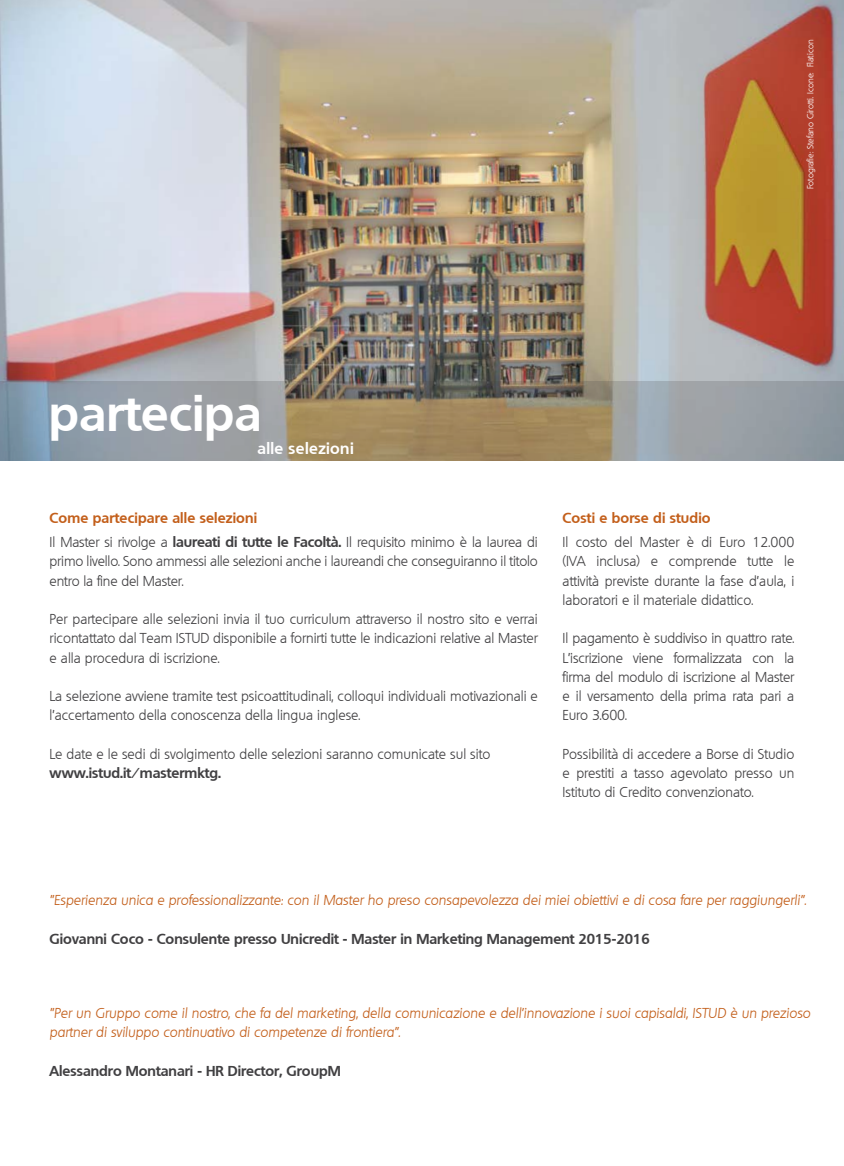
<style>
.page{position:relative;width:844px;height:1166px;background:#fff}
.page>*{position:absolute;margin:0;border:0;box-sizing:border-box;transform-origin:0 0}
.t1{font:700 48.12px "Quebec";letter-spacing:.01em;color:#fff}
.t2{font:700 15.4px "Quebec";letter-spacing:.025em;color:#fff}
.t3{font:300 14px/19.2px "Quebec";color:#414042;text-align:justify}
.t4{font:italic 300 14px/19.2px "Quebec";color:#c35f1b}
.t5{font:700 14px "Quebec";color:#414042}
.t6{font:700 14px "Quebec";letter-spacing:.01em;color:#c35f1b}
.t7{font:300 8.75px "Quebec";color:#fff}
.s1{font-weight:700;color:#c35f1b}
.s2{font-weight:700}
</style>
<div class="page">
<img style="left:0;top:0;width:843px;height:381px">
<svg style="left:0;top:381px;width:843px;height:80px;background:#95938a"></svg>
<p class="t7" style="left:804px;top:189px;width:151px;rotate:-90deg">Fotografie: Stefano Girotti. Icone: Flaticon</p>
<h1 class="t1" style="left:49px;top:382px;width:214px">partecipa</h1>
<p class="t2" style="left:257px;top:438px;width:98px">alle selezioni</p>
<p class="t3" style="left:50px;top:506px;width:489px;line-height:24.2px"><span class="s1">Come partecipare alle selezioni<br></span>Il Master si rivolge a <span class="s2">laureati di tutte le Facoltà.</span> Il requisito minimo è la laurea di</p>
<p class="t3" style="left:50px;top:552px;width:489px">primo livello. Sono ammessi alle selezioni anche i laureandi che conseguiranno il titolo entro la fine del Master.</p>
<p class="t3" style="left:50px;top:609px;width:489px">Per partecipare alle selezioni invia il tuo curriculum attraverso il nostro sito e verrai ricontattato dal Team ISTUD disponibile a fornirti tutte le indicazioni relative al Master e alla procedura di iscrizione.</p>
<p class="t3" style="left:50px;top:686px;width:489px">La selezione avviene tramite test psicoattitudinali, colloqui individuali motivazionali e l’accertamento della conoscenza della lingua inglese.</p>
<p class="t3" style="left:50px;top:744px;width:442px">Le date e le sedi di svolgimento delle selezioni saranno comunicate sul sito</p>
<p class="t5" style="left:50px;top:764px;width:173px">www.istud.it/mastermktg.</p>
<p class="t6" style="left:562px;top:508px;width:149px">Costi e borse di studio</p>
<p class="t3" style="left:562px;top:532px;width:233px">Il costo del Master è di Euro 12.000 (IVA inclusa) e comprende tutte le attività previste durante la fase d’aula, i laboratori e il materiale didattico.</p>
<p class="t3" style="left:562px;top:629px;width:233px">Il pagamento è suddiviso in quattro rate.<br>L’iscrizione viene formalizzata con la firma del modulo di iscrizione al Master e il versamento della prima rata pari a Euro 3.600.</p>
<p class="t3" style="left:562px;top:744px;width:233px">Possibilità di accedere a Borse di Studio e prestiti a tasso agevolato presso un Istituto di Credito convenzionato.</p>
<p class="t4" style="left:50px;top:890px;width:757px">"Esperienza unica e professionalizzante: con il Master ho preso consapevolezza dei miei obiettivi e di cosa fare per raggiungerli".</p>
<p class="t5" style="left:50px;top:929px;width:601px">Giovanni Coco - Consulente presso Unicredit - Master in Marketing Management 2015-2016</p>
<p class="t4" style="left:50px;top:1003px;width:762px">"Per un Gruppo come il nostro, che fa del marketing, della comunicazione e dell'innovazione i suoi capisaldi, ISTUD è un prezioso partner di sviluppo continuativo di competenze di frontiera".</p>
<p class="t5" style="left:50px;top:1061px;width:292px">Alessandro Montanari - HR Director, GroupM</p>
</div>
